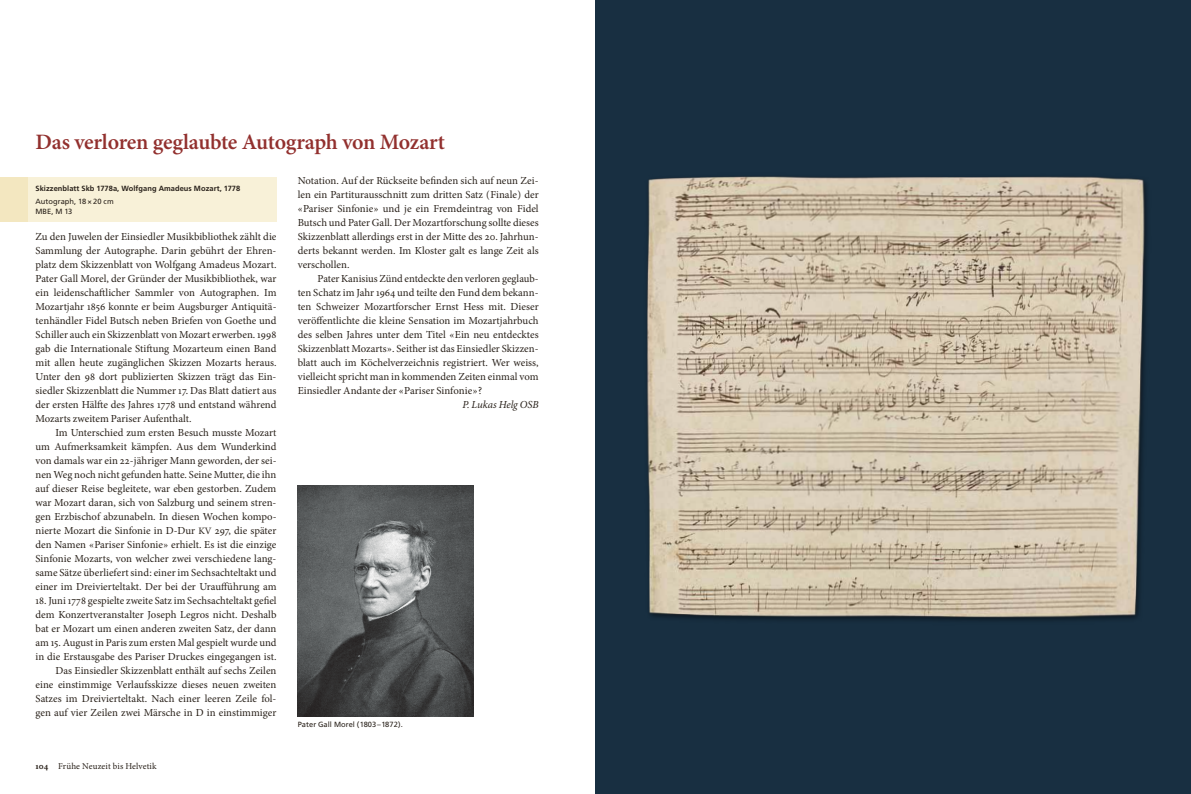
<style>
.page{position:relative;width:1191px;height:794px;background:#fff}
.page>*{position:absolute;margin:0;border:0;box-sizing:border-box;transform-origin:0 0}
.t1{font:600 22px "Minion Pro";letter-spacing:-.015em;color:#92302e}
.t2{font:10.8px/14px "Minion Pro";letter-spacing:.005em;color:#29211a;text-align:justify}
.t3{font:italic 10.8px "Minion Pro";letter-spacing:-.005em;color:#29211a}
.t4{font:9px "Minion Pro";letter-spacing:.01em;color:#29211a}
.t5{font:7.5px/9.8px "Frutiger";letter-spacing:.005em;color:#29211a}
.t6{font:700 7.5px "Frutiger";letter-spacing:.01em;color:#29211a}
.s1{font-size:9.8px}
.s2{font-weight:700}
</style>
<div class="page">
<div style="left:595px;top:0;width:596px;height:794px;background:#182f41"></div>
<img style="left:298px;top:485px;width:175px;height:231px">
<img style="left:647px;top:176px;width:500px;height:445px">
<div style="left:0;top:177px;width:28px;height:45px;background:#f3e7c0"></div>
<div style="left:28px;top:177px;width:248px;height:45px;background:#f8f1d8"></div>
<h1 class="t1" style="left:35px;top:127px;width:411px">Das verloren geglaubte Autograph von Mozart</h1>
<p class="t6" style="left:35px;top:184px;width:206px">Skizzenblatt Skb 1778a, Wolfgang Amadeus Mozart, 1778</p>
<p class="t5" style="left:35px;top:197px;width:80px">Autograph, 18 × 20 cm<br>MBE, M 13</p>
<p class="t2" style="left:36px;top:229px;width:242px">Zu den Juwelen der Einsiedler Musikbibliothek zählt die Sammlung der Autographe. Darin gebührt der Ehren&shy;platz dem Skizzenblatt von Wolfgang Amadeus Mozart.<br>Pater Gall Morel, der Gründer der Musikbibliothek, war ein leidenschaftlicher Sammler von Autographen. Im Mozartjahr 1856 konnte er beim Augsburger Antiquitä&shy;tenhändler Fidel Butsch neben Briefen von Goethe und Schiller auch ein Skizzenblatt von Mozart erwerben. 1998 gab die Internationale Stiftung Mozarteum einen Band mit allen heute zugänglichen Skizzen Mozarts heraus.<br>Unter den 98 dort publizierten Skizzen trägt das Ein&shy;siedler Skizzenblatt die Nummer 17. Das Blatt datiert aus der ersten Hälfte des Jahres 1778 und entstand während Mozarts zweitem Pariser Aufenthalt.</p>
<p class="t2" style="left:36px;top:425px;width:242px;text-indent:20px">Im Unterschied zum ersten Besuch musste Mozart um Aufmerksamkeit kämpfen. Aus dem Wunderkind von damals war ein 22-jähriger Mann geworden, der sei&shy;nen Weg noch nicht gefunden hatte. Seine Mutter, die ihn auf dieser Reise begleitete, war eben gestorben. Zudem war Mozart daran, sich von Salzburg und seinem stren&shy;gen Erzbischof abzunabeln. In diesen Wochen kompo&shy;nierte Mozart die Sinfonie in D-Dur <span class="s1">KV</span> 297, die später den Namen «Pariser Sinfonie» erhielt. Es ist die einzige Sinfonie Mozarts, von welcher zwei verschiedene lang&shy;same Sätze überliefert sind: einer im Sechsachteltakt und einer im Dreivierteltakt. Der bei der Uraufführung am</p>
<p class="t2" style="left:36px;top:593px;width:242px;text-align:right">18. Juni 1778 gespielte zweite Satz im Sechsachteltakt gefiel dem Konzertveranstalter Joseph Legros nicht. Deshalb bat er Mozart um einen anderen zweiten Satz, der dann am 15. August in Paris zum ersten Mal gespielt wurde und in die Erstausgabe des Pariser Druckes eingegangen ist.<br>Das Einsiedler Skizzenblatt enthält auf sechs Zeilen eine einstimmige Verlaufsskizze dieses neuen zweiten Satzes im Dreivierteltakt. Nach einer leeren Zeile fol&shy;gen auf vier Zeilen zwei Märsche in D in einstimmiger</p>
<p class="t4" style="left:35px;top:760px;width:123px"><span class="s2">104</span> Frühe Neuzeit bis Helvetik</p>
<p class="t2" style="left:298px;top:173px;width:242px">Notation. Auf der Rückseite befinden sich auf neun Zei&shy;len ein Partiturausschnitt zum dritten Satz (Finale) der «Pariser Sinfonie» und je ein Fremdeintrag von Fidel Butsch und Pater Gall. Der Mozartforschung sollte dieses Skizzenblatt allerdings erst in der Mitte des 20. Jahrhun&shy;derts bekannt werden. Im Kloster galt es lange Zeit als verschollen.</p>
<p class="t2" style="left:298px;top:271px;width:242px;text-indent:20px">Pater Kanisius Zünd entdeckte den verloren geglaub&shy;ten Schatz im Jahr 1964 und teilte den Fund dem bekann&shy;ten Schweizer Mozartforscher Ernst Hess mit. Dieser veröffentlichte die kleine Sensation im Mozartjahrbuch des selben Jahres unter dem Titel «Ein neu entdecktes Skizzenblatt Mozarts». Seither ist das Einsiedler Skizzen&shy;blatt auch im Köchelverzeichnis registriert. Wer weiss, vielleicht spricht man in kommenden Zeiten einmal vom Einsiedler Andante der «Pariser Sinfonie»?</p>
<p class="t3" style="left:462px;top:397px;width:78px">P. Lukas Helg OSB</p>
<p class="t5" style="left:298px;top:720px;width:107px">Pater Gall Morel (1803–1872).</p>
</div>
